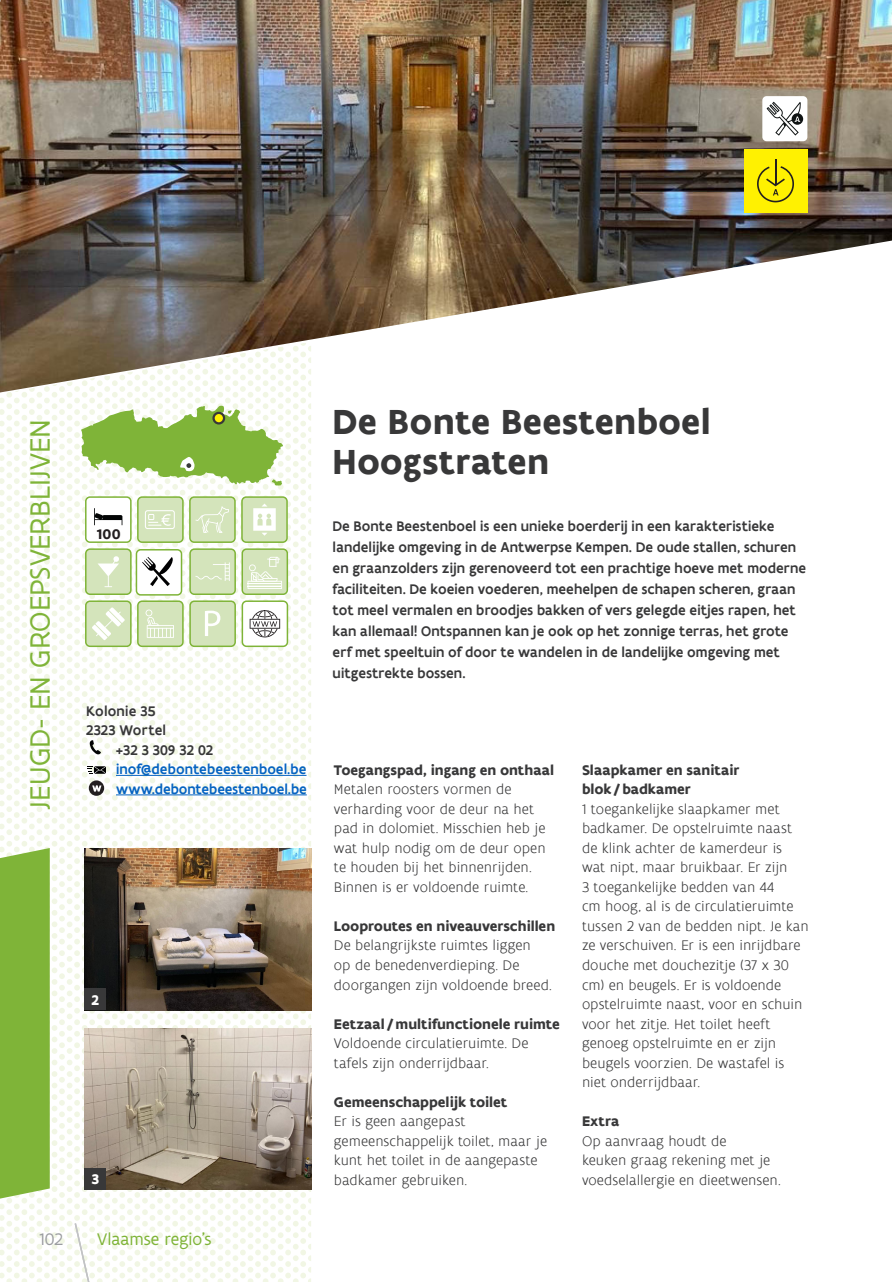
<style>
.page{position:relative;width:892px;height:1282px;background:#fff}
.page>*{position:absolute;margin:0;border:0;box-sizing:border-box;transform-origin:0 0}
.t1{font:700 37.5px/40.5px "Flanders Art Sans";letter-spacing:.005em;color:#383839}
.t2{font:30px "Flanders Art Sans";letter-spacing:-.005em;color:#7fb438}
.t3{font:18px "Flanders Art Sans";letter-spacing:-.01em;color:#7fb438}
.t4{font:18px "Flanders Art Sans";color:#9b9da0}
.t5{font:300 15px/19.5px "Flanders Art Sans";color:#383839}
.t6{font:500 15px/21px "Flanders Art Sans";letter-spacing:.005em;color:#383839}
.t7{font:700 15px/19.5px "Flanders Art Sans";letter-spacing:-.005em;color:#383839}
.t8{font:500 15px/19.5px "Flanders Art Sans";color:#0563c1}
.t9{font:700 15px "Flanders Art Sans";color:#231f20}
.t10{font:700 15px "Flanders Art Sans";color:#fff}
</style>
<div class="page">
<img style="left:0;top:0;width:892px;height:342px">
<div style="left:744px;top:149px;width:63px;height:64px;background:#fff101"></div>
<svg style="left:757px;top:159px;width:37px;height:43px"></svg>
<div style="left:762px;top:96px;width:45px;height:45px;background:#fff;border-radius:4px"></div>
<svg style="left:767px;top:102px;width:36px;height:34px"></svg>
<svg style="left:0;top:342px;width:311px;height:940px"></svg>
<h2 class="t2" style="left:22px;top:810px;width:393px;rotate:-90deg">JEUGD- EN GROEPSVERBLIJVEN</h2>
<p class="t9" style="left:97px;top:524px;width:26px">100</p>
<p class="t6" style="left:86px;top:700px;width:71px">Kolonie 35</p>
<p class="t6" style="left:86px;top:720px;width:81px">2323 Wortel</p>
<p class="t6" style="left:116px;top:739px;width:99px">+32 3 309 32 02</p>
<p class="t8" style="left:116px;top:759px;width:192px">inof@debontebeestenboel.be www.debontebeestenboel.be</p>
<p class="t10" style="left:91px;top:990px;width:9px">2</p>
<p class="t10" style="left:91px;top:1169px;width:10px">3</p>
<p class="t4" style="left:39px;top:1228px;width:25px">102</p>
<p class="t3" style="left:97px;top:1228px;width:116px">Vlaamse regio’s</p>
<h1 class="t1" style="left:333px;top:402px;width:380px">De Bonte Beestenboel<br>Hoogstraten</h1>
<p class="t6" style="left:333px;top:515px;width:475px">De Bonte Beestenboel is een unieke boerderij in een karakteristieke landelijke omgeving in de Antwerpse Kempen. De oude stallen, schuren en graanzolders zijn gerenoveerd tot een prachtige hoeve met moderne faciliteiten. De koeien voederen, meehelpen de schapen scheren, graan tot meel vermalen en broodjes bakken of vers gelegde eitjes rapen, het kan allemaal! Ontspannen kan je ook op het zonnige terras, het grote erf met speeltuin of door te wandelen in de landelijke omgeving met uitgestrekte bossen.</p>
<p class="t7" style="left:334px;top:760px;width:222px">Toegangspad, ingang en onthaal</p>
<p class="t5" style="left:334px;top:780px;width:213px">Metalen roosters vormen de verharding voor de deur na het pad in dolomiet. Misschien heb je wat hulp nodig om de deur open te houden bij het binnenrijden.<br>Binnen is er voldoende ruimte.</p>
<p class="t7" style="left:334px;top:916px;width:223px">Looproutes en niveauverschillen</p>
<p class="t5" style="left:334px;top:936px;width:219px">De belangrijkste ruimtes liggen<br>op de benedenverdieping. De doorgangen zijn voldoende breed.</p>
<p class="t7" style="left:334px;top:1013px;width:227px">Eetzaal/multifunctionele ruimte</p>
<p class="t5" style="left:334px;top:1033px;width:196px">Voldoende circulatieruimte. De tafels zijn onderrijdbaar.</p>
<p class="t7" style="left:334px;top:1091px;width:175px">Gemeenschappelijk toilet</p>
<p class="t5" style="left:334px;top:1111px;width:215px">Er is geen aangepast gemeenschappelijk toilet, maar je kunt het toilet in de aangepaste badkamer gebruiken.</p>
<p class="t7" style="left:582px;top:760px;width:159px">Slaapkamer en sanitair blok/badkamer</p>
<p class="t5" style="left:582px;top:799px;width:228px">1 toegankelijke slaapkamer met badkamer. De opstelruimte naast de klink achter de kamerdeur is wat nipt, maar bruikbaar. Er zijn<br>3 toegankelijke bedden van 44<br>cm hoog, al is de circulatieruimte tussen 2 van de bedden nipt. Je kan ze verschuiven. Er is een inrijdbare douche met douchezitje (37 x 30 cm) en beugels. Er is voldoende opstelruimte naast, voor en schuin voor het zitje. Het toilet heeft genoeg opstelruimte en er zijn beugels voorzien. De wastafel is niet onderrijdbaar.</p>
<p class="t7" style="left:582px;top:1111px;width:39px">Extra</p>
<p class="t5" style="left:582px;top:1131px;width:200px">Op aanvraag houdt de<br>keuken graag rekening met je voedselallergie en dieetwensen.</p>
</div>
